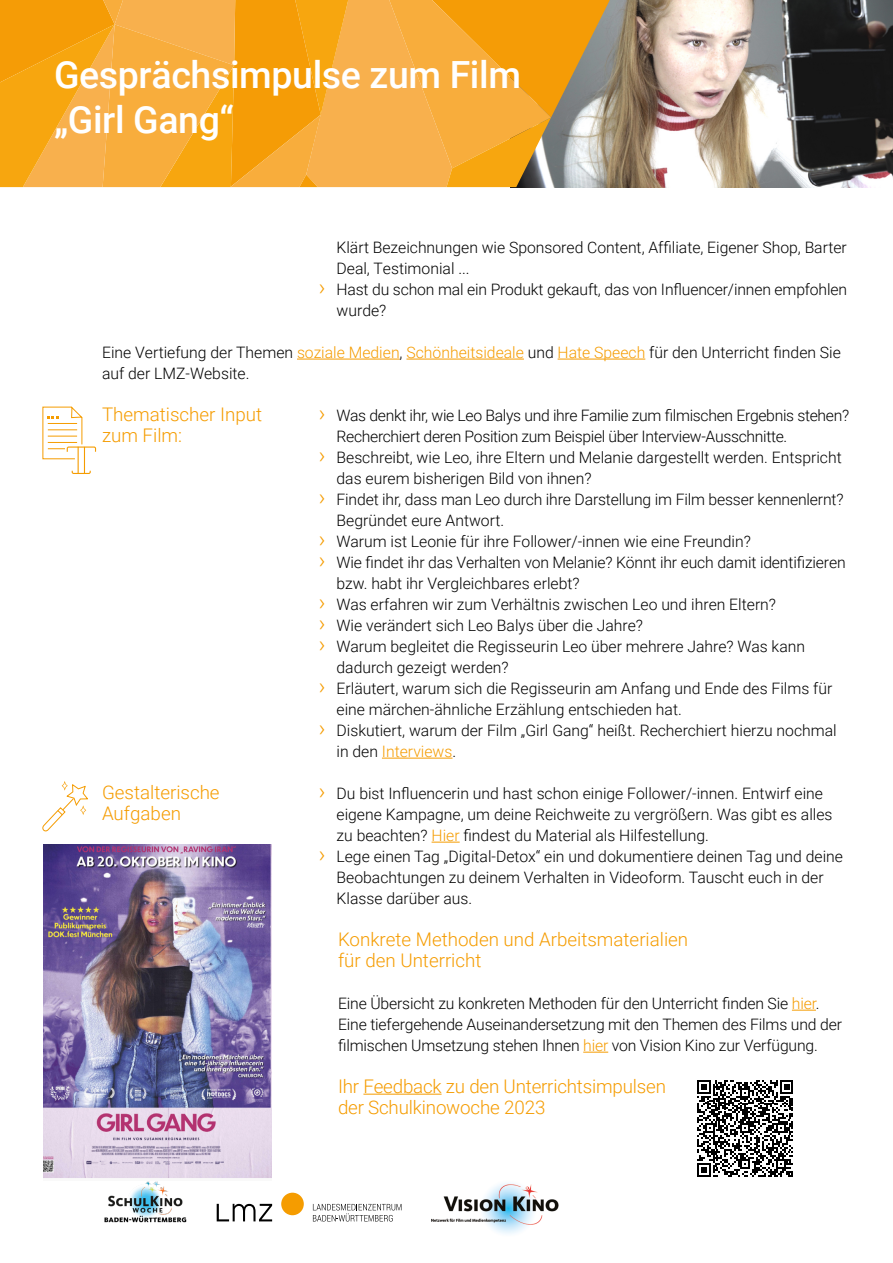
<style>
.page{position:relative;width:893px;height:1263px;background:#fff}
.page>*{position:absolute;margin:0;border:0;box-sizing:border-box;transform-origin:0 0}
.t1{font:500 37.5px/45px "Roboto";letter-spacing:-.01em;color:#fff}
.t2{font:300 18.75px/21px "Roboto";color:#f59c00}
.t3{font:300 15.75px/21px "Roboto";color:#000}
.t4{font:300 15.75px "Roboto";letter-spacing:-.02em;color:#000}
.t5{font:300 15.75px "Roboto";color:#f59c00}
.s1{font-size:22.5px;color:#f59c00}
.s2{color:#f59c00}
.s3{color:#000}
</style>
<div class="page">
<img style="left:616px;top:0;width:277px;height:187px">
<svg style="left:0;top:0;width:616px;height:187px;background:#f0a731"></svg>
<img style="left:431px;top:1183px;width:128px;height:51px">
<img style="left:104px;top:1181px;width:83px;height:42px">
<div style="left:281px;top:1193px;width:23px;height:22px;background:#f59c00;border-radius:50%"></div>
<svg style="left:217px;top:1204px;width:55px;height:17px"></svg>
<svg style="left:313px;top:1204px;width:88px;height:17px"></svg>
<hr style="left:297px;top:359px;width:103px;height:1px;background:#f59c00">
<hr style="left:406px;top:359px;width:118px;height:1px;background:#f59c00">
<hr style="left:558px;top:359px;width:87px;height:1px;background:#f59c00">
<hr style="left:382px;top:758px;width:70px;height:1px;background:#f59c00">
<svg style="left:432px;top:842px;width:28px;height:1px"></svg>
<svg style="left:792px;top:1010px;width:24px;height:1px"></svg>
<svg style="left:583px;top:1052px;width:25px;height:1px"></svg>
<hr style="left:363px;top:1094px;width:79px;height:1px;background:#f59c00">
<svg style="left:42px;top:406px;width:55px;height:68px"></svg>
<svg style="left:42px;top:781px;width:46px;height:51px"></svg>
<img style="left:43px;top:844px;width:228px;height:334px">
<svg style="left:697px;top:1080px;width:96px;height:96px"></svg>
<h1 class="t1" style="left:54px;top:51px;width:468px">Gesprächsimpulse zum Film „Girl Gang“</h1>
<p class="t3" style="left:337px;top:236px;width:512px">Klärt Bezeichnungen wie Sponsored Content, Affiliate, Eigener Shop, Barter</p>
<p class="t3" style="left:337px;top:257px;width:135px">Deal, Testimonial ...</p>
<p class="t3" style="left:319px;top:278px;width:530px"><span class="s1">›</span> Hast du schon mal ein Produkt gekauft, das von Influencer/innen empfohlen</p>
<p class="t3" style="left:337px;top:299px;width:51px">wurde?</p>
<p class="t3" style="left:102px;top:341px;width:740px">Eine Vertiefung der Themen <span class="s2">soziale Medien</span>, <span class="s2">Schönheitsideale</span> und <span class="s2">Hate Speech</span> für den Unterricht finden Sie auf der LMZ-Website.</p>
<p class="t4" style="left:319px;top:404px;width:532px"><span class="s1">›</span> Was denkt ihr, wie Leo Balys und ihre Familie zum filmischen Ergebnis stehen?</p>
<p class="t4" style="left:337px;top:425px;width:452px">Recherchiert deren Position zum Beispiel über Interview-Ausschnitte.</p>
<p class="t3" style="left:319px;top:446px;width:524px"><span class="s1">›</span> Beschreibt, wie Leo, ihre Eltern und Melanie dargestellt werden. Entspricht</p>
<p class="t3" style="left:337px;top:467px;width:257px">das eurem bisherigen Bild von ihnen?</p>
<p class="t3" style="left:319px;top:488px;width:526px"><span class="s1">›</span> Findet ihr, dass man Leo durch ihre Darstellung im Film besser kennenlernt?</p>
<p class="t3" style="left:337px;top:509px;width:169px">Begründet eure Antwort.</p>
<p class="t3" style="left:319px;top:530px;width:433px"><span class="s1">›</span> Warum ist Leonie für ihre Follower/-innen wie eine Freundin?</p>
<p class="t3" style="left:319px;top:551px;width:528px"><span class="s1">›</span> Wie findet ihr das Verhalten von Melanie? Könnt ihr euch damit identifizieren</p>
<p class="t3" style="left:337px;top:572px;width:245px">bzw. habt ihr Vergleichbares erlebt?</p>
<p class="t3" style="left:319px;top:593px;width:459px"><span class="s1">›</span> Was erfahren wir zum Verhältnis zwischen Leo und ihren Eltern?</p>
<p class="t3" style="left:319px;top:614px;width:326px"><span class="s1">›</span> Wie verändert sich Leo Balys über die Jahre?</p>
<p class="t3" style="left:319px;top:635px;width:488px"><span class="s1">›</span> Warum begleitet die Regisseurin Leo über mehrere Jahre? Was kann</p>
<p class="t3" style="left:337px;top:656px;width:174px">dadurch gezeigt werden?</p>
<p class="t3" style="left:319px;top:677px;width:515px"><span class="s1">›</span> Erläutert, warum sich die Regisseurin am Anfang und Ende des Films für</p>
<p class="t3" style="left:337px;top:698px;width:347px">eine märchen-ähnliche Erzählung entschieden hat.</p>
<p class="t3" style="left:319px;top:719px;width:519px"><span class="s1">›</span> Diskutiert, warum der Film „Girl Gang“ heißt. Recherchiert hierzu nochmal</p>
<p class="t5" style="left:337px;top:740px;width:121px"><span class="s3">in den</span> Interviews<span class="s3">.</span></p>
<p class="t3" style="left:319px;top:782px;width:506px"><span class="s1">›</span> Du bist Influencerin und hast schon einige Follower/-innen. Entwirf eine</p>
<p class="t3" style="left:337px;top:803px;width:497px">eigene Kampagne, um deine Reichweite zu vergrößern. Was gibt es alles</p>
<p class="t3" style="left:337px;top:824px;width:374px">zu beachten? <span class="s2">Hier</span> findest du Material als Hilfestellung.</p>
<p class="t3" style="left:319px;top:845px;width:526px"><span class="s1">›</span> Lege einen Tag „Digital-Detox“ ein und dokumentiere deinen Tag und deine</p>
<p class="t3" style="left:337px;top:866px;width:489px">Beobachtungen zu deinem Verhalten in Videoform. Tauscht euch in der</p>
<p class="t3" style="left:337px;top:887px;width:137px">Klasse darüber aus.</p>
<p class="t2" style="left:338px;top:928px;width:352px">Konkrete Methoden und Arbeitsmaterialien für den Unterricht</p>
<p class="t3" style="left:338px;top:992px;width:505px">Eine Übersicht zu konkreten Methoden für den Unterricht finden Sie <span class="s2">hier</span>.<br>Eine tiefergehende Auseinandersetzung mit den Themen des Films und der filmischen Umsetzung stehen Ihnen <span class="s2">hier</span> von Vision Kino zur Verfügung.</p>
<p class="t2" style="left:338px;top:1075px;width:329px">Ihr Feedback zu den Unterrichtsimpulsen der Schulkinowoche 2023</p>
<p class="t2" style="left:102px;top:403px;width:162px">Thematischer Input zum Film:</p>
<p class="t2" style="left:102px;top:781px;width:119px">Gestalterische<br>Aufgaben</p>
</div>
